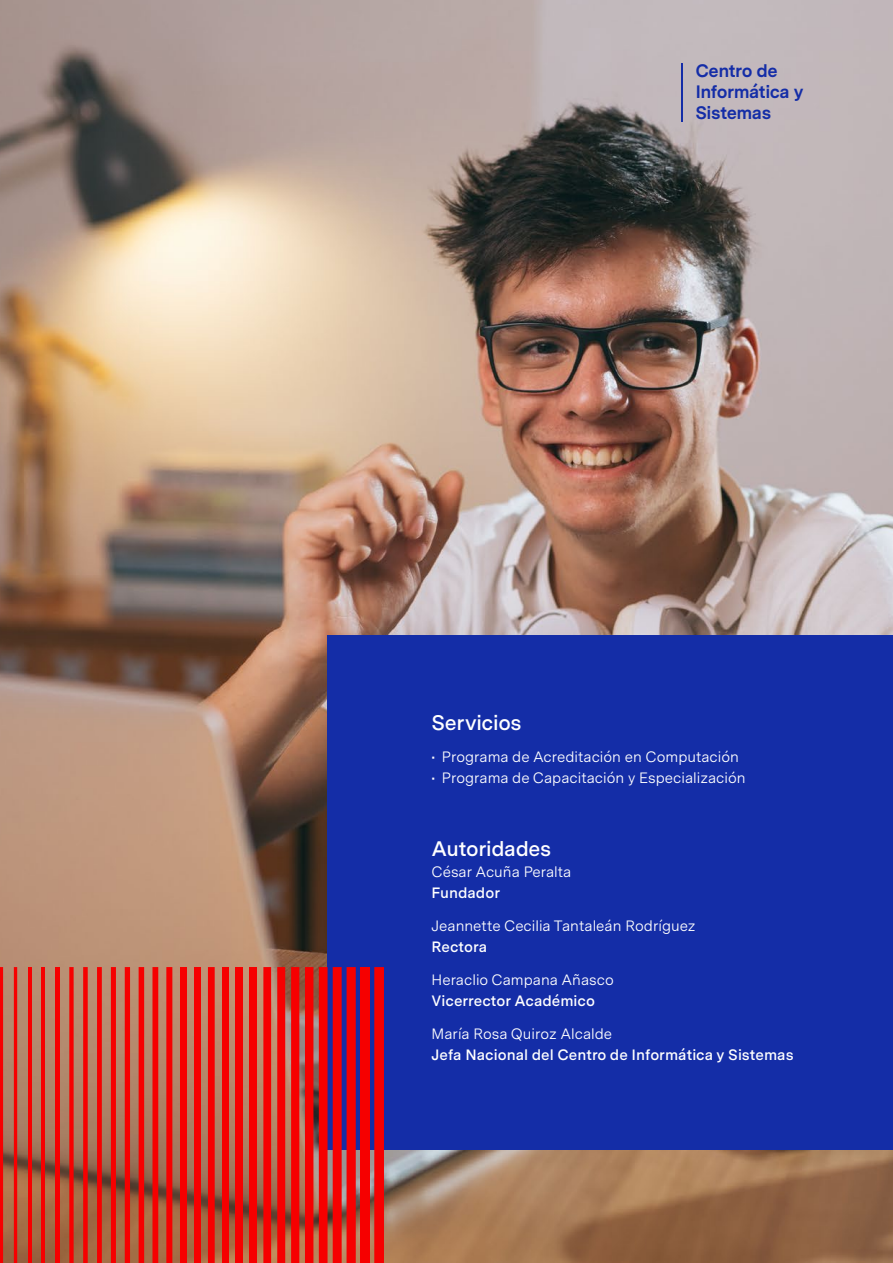
<style>
.page{position:relative;width:893px;height:1263px;background:#fff}
.page>*{position:absolute;margin:0;border:0;box-sizing:border-box;transform-origin:0 0}
.t1{font:600 21px "Messina Sans";letter-spacing:-.015em;color:#fff}
.t2{font:700 18px/20.9px "Messina Sans";letter-spacing:-.025em;color:#142da7}
.t3{font:15px "Messina Sans";color:#fff}
.t4{font:600 15px "Messina Sans";color:#fff}
</style>
<div class="page">
<img style="left:0;top:0;width:893px;height:1263px">
<div style="left:328px;top:635px;width:565px;height:514px;background:#142da7"></div>
<div style="left:374px;top:967px;width:10px;height:296px;background:#f60000"></div>
<div style="left:360px;top:967px;width:10px;height:296px;background:#f60000"></div>
<div style="left:347px;top:967px;width:9px;height:296px;background:#f60000"></div>
<div style="left:333px;top:967px;width:9px;height:296px;background:#f60000"></div>
<div style="left:319px;top:967px;width:9px;height:296px;background:#f60000"></div>
<div style="left:305px;top:967px;width:8px;height:296px;background:#f60000"></div>
<div style="left:291px;top:967px;width:8px;height:296px;background:#f60000"></div>
<div style="left:277px;top:967px;width:8px;height:296px;background:#f60000"></div>
<div style="left:263px;top:967px;width:8px;height:296px;background:#f60000"></div>
<div style="left:250px;top:967px;width:7px;height:296px;background:#f60000"></div>
<div style="left:236px;top:967px;width:7px;height:296px;background:#f60000"></div>
<div style="left:222px;top:967px;width:7px;height:296px;background:#f60000"></div>
<div style="left:208px;top:967px;width:7px;height:296px;background:#f60000"></div>
<div style="left:194px;top:967px;width:7px;height:296px;background:#f60000"></div>
<div style="left:180px;top:967px;width:6px;height:296px;background:#f60000"></div>
<div style="left:166px;top:967px;width:6px;height:296px;background:#f60000"></div>
<div style="left:152px;top:967px;width:6px;height:296px;background:#f60000"></div>
<div style="left:139px;top:967px;width:5px;height:296px;background:#f60000"></div>
<div style="left:125px;top:967px;width:5px;height:296px;background:#f60000"></div>
<div style="left:111px;top:967px;width:5px;height:296px;background:#f60000"></div>
<div style="left:97px;top:967px;width:5px;height:296px;background:#f60000"></div>
<div style="left:83px;top:967px;width:5px;height:296px;background:#f60000"></div>
<div style="left:69px;top:967px;width:5px;height:296px;background:#f60000"></div>
<div style="left:55px;top:967px;width:5px;height:296px;background:#f60000"></div>
<hr style="left:42px;top:967px;width:3px;height:296px;background:#f60000">
<hr style="left:28px;top:967px;width:3px;height:296px;background:#f60000">
<hr style="left:14px;top:967px;width:3px;height:296px;background:#f60000">
<hr style="left:0;top:967px;width:3px;height:296px;background:#f60000">
<hr style="left:681px;top:63px;width:1px;height:59px;background:#142da7">
<p class="t2" style="left:695px;top:60px;width:110px">Centro de<br>Informática y<br>Sistemas</p>
<h1 class="t1" style="left:432px;top:707px;width:92px">Servicios</h1>
<p class="t3" style="left:432px;top:745px;width:309px">• Programa de Acreditación en Computación</p>
<p class="t3" style="left:432px;top:766px;width:315px">• Programa de Capacitación y Especialización</p>
<h1 class="t1" style="left:432px;top:833px;width:121px">Autoridades</h1>
<p class="t3" style="left:432px;top:861px;width:141px">César Acuña Peralta</p>
<p class="t4" style="left:432px;top:882px;width:70px">Fundador</p>
<p class="t3" style="left:432px;top:915px;width:265px">Jeannette Cecilia Tantaleán Rodríguez</p>
<p class="t4" style="left:432px;top:936px;width:57px">Rectora</p>
<p class="t3" style="left:432px;top:969px;width:184px">Heraclio Campana Añasco</p>
<p class="t4" style="left:432px;top:990px;width:165px">Vicerrector Académico</p>
<p class="t3" style="left:432px;top:1023px;width:182px">María Rosa Quiroz Alcalde</p>
<p class="t4" style="left:432px;top:1044px;width:363px">Jefa Nacional del Centro de Informática y Sistemas</p>
</div>
